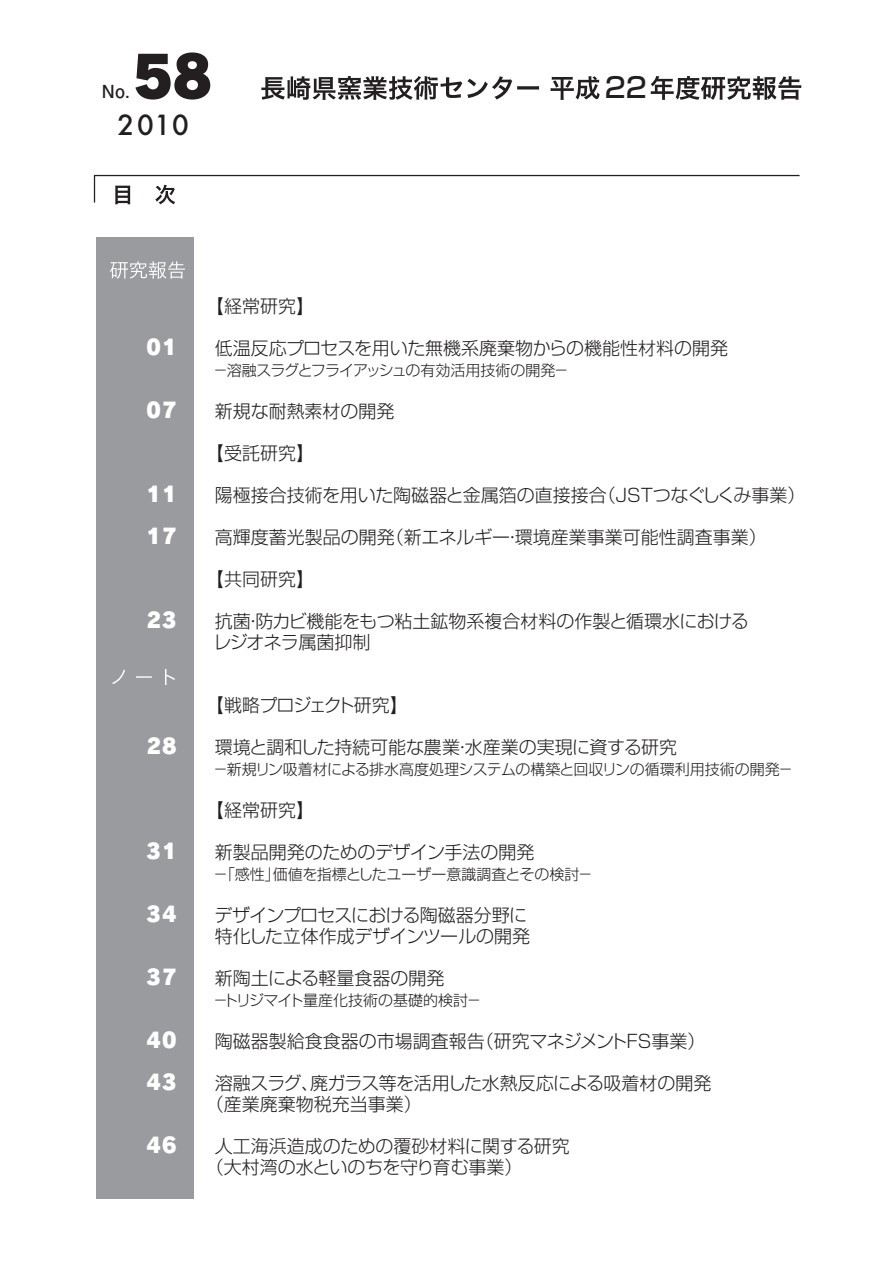
<style>
.page{position:relative;width:893px;height:1263px;background:#fff}
.page>*{position:absolute;margin:0;border:0;box-sizing:border-box;transform-origin:0 0}
.t1{font:57px "Rodin Pro UB 90 pv RKSJ H";color:#231f20}
.t2{font:27.75px "Shin Go Pro Medium 90 pv RKSJ H";color:#231f20}
.t3{font:500 27px "Futura";color:#231f20}
.t4{font:21px/42px "Rodin Pro UB 90 pv RKSJ H";letter-spacing:.05em;color:#fff}
.t5{font:18px/21px "Shin Go Pro Light 90 pv RKSJ H";color:#231f20}
.t6{font:18px/21px "Shin Go Pro Light 90 pv RKSJ H";letter-spacing:-.03em;color:#231f20}
.t7{font:18px "Shin Go Pro Light 90 pv RKSJ H";letter-spacing:-.055em;color:#231f20}
.t8{font:18px "Futo Go B101 Pro Bold 90 pv RKSJ H";color:#231f20}
.t9{font:15px "Shin Go Pro Light 90 pv RKSJ H";color:#231f20}
.t10{font:15px "Shin Go Pro Light 90 pv RKSJ H";letter-spacing:-.04em;color:#231f20}
</style>
<div class="page">
<svg style="left:261px;top:76px;width:278px;height:24px"></svg>
<svg style="left:551px;top:76px;width:49px;height:24px"></svg>
<svg style="left:651px;top:76px;width:150px;height:24px"></svg>
<svg style="left:93px;top:174px;width:707px;height:30px"></svg>
<div style="left:96px;top:237px;width:98px;height:961px;background:#999b9e"></div>
<svg style="left:110px;top:261px;width:75px;height:18px"></svg>
<svg style="left:112px;top:670px;width:13px;height:14px"></svg>
<svg style="left:136px;top:676px;width:16px;height:2px"></svg>
<svg style="left:165px;top:669px;width:10px;height:16px"></svg>
<h1 class="t1" style="left:133px;top:35px;width:80px">58</h1>
<h3 class="t3" style="left:118px;top:107px;width:73px">2010</h3>
<p class="t8" style="left:102px;top:77px;width:30px">No.</p>
<h2 class="t2" style="left:605px;top:65px;width:44px">22</h2>
<p class="t4" style="left:147px;top:325px;width:32px">01</p>
<p class="t4" style="left:147px;top:388px;width:32px">07</p>
<p class="t4" style="left:147px;top:472px;width:32px">11<br>17</p>
<p class="t4" style="left:147px;top:598px;width:32px">23</p>
<p class="t4" style="left:147px;top:724px;width:32px">28</p>
<p class="t4" style="left:147px;top:829px;width:32px">31</p>
<p class="t4" style="left:147px;top:892px;width:32px">34</p>
<p class="t4" style="left:147px;top:955px;width:32px">37</p>
<p class="t4" style="left:147px;top:1018px;width:32px">40<br>43</p>
<p class="t4" style="left:147px;top:1123px;width:32px">46</p>
<p class="t5" style="left:206px;top:294px;width:110px">【経常研究】</p>
<p class="t5" style="left:215px;top:336px;width:515px">低温反応プロセスを用いた無機系廃棄物からの機能性材料の開発</p>
<p class="t10" style="left:213px;top:358px;width:357px">－溶融スラグとフライアッシュの有効活用技術の開発－</p>
<p class="t5" style="left:215px;top:399px;width:181px">新規な耐熱素材の開発</p>
<p class="t5" style="left:206px;top:441px;width:110px">【受託研究】</p>
<p class="t5" style="left:215px;top:483px;width:592px">陽極接合技術を用いた陶磁器と金属箔の直接接合（JSTつなぐしくみ事業）</p>
<p class="t5" style="left:215px;top:525px;width:554px">高輝度蓄光製品の開発（新エネルギー・環境産業事業可能性調査事業）</p>
<p class="t5" style="left:206px;top:566px;width:110px">【共同研究】</p>
<p class="t5" style="left:213px;top:608px;width:537px">抗菌・防カビ機能をもつ粘土鉱物系複合材料の作製と循環水におけるレジオネラ属菌抑制</p>
<p class="t7" style="left:206px;top:690px;width:204px">【戦略プロジェクト研究】</p>
<p class="t5" style="left:215px;top:734px;width:464px">環境と調和した持続可能な農業・水産業の実現に資する研究</p>
<p class="t9" style="left:213px;top:757px;width:581px">－新規リン吸着材による排水高度処理システムの構築と回収リンの循環利用技術の開発－</p>
<p class="t5" style="left:206px;top:798px;width:110px">【経常研究】</p>
<p class="t5" style="left:215px;top:840px;width:321px">新製品開発のためのデザイン手法の開発</p>
<p class="t9" style="left:213px;top:862px;width:381px">－「感性」価値を指標としたユーザー意識調査とその検討－</p>
<p class="t6" style="left:214px;top:903px;width:317px">デザインプロセスにおける陶磁器分野に特化した立体作成デザインツールの開発</p>
<p class="t5" style="left:215px;top:966px;width:231px">新陶土による軽量食器の開発</p>
<p class="t9" style="left:213px;top:988px;width:270px">－トリジマイト量産化技術の基礎的検討－</p>
<p class="t5" style="left:215px;top:1029px;width:492px">陶磁器製給食食器の市場調査報告（研究マネジメントFS事業）</p>
<p class="t5" style="left:206px;top:1071px;width:507px;text-indent:9px">溶融スラグ、廃ガラス等を活用した水熱反応による吸着材の開発（産業廃棄物税充当事業）</p>
<p class="t5" style="left:206px;top:1134px;width:366px;text-indent:9px">人工海浜造成のための覆砂材料に関する研究（大村湾の水といのちを守り育む事業）</p>
</div>
